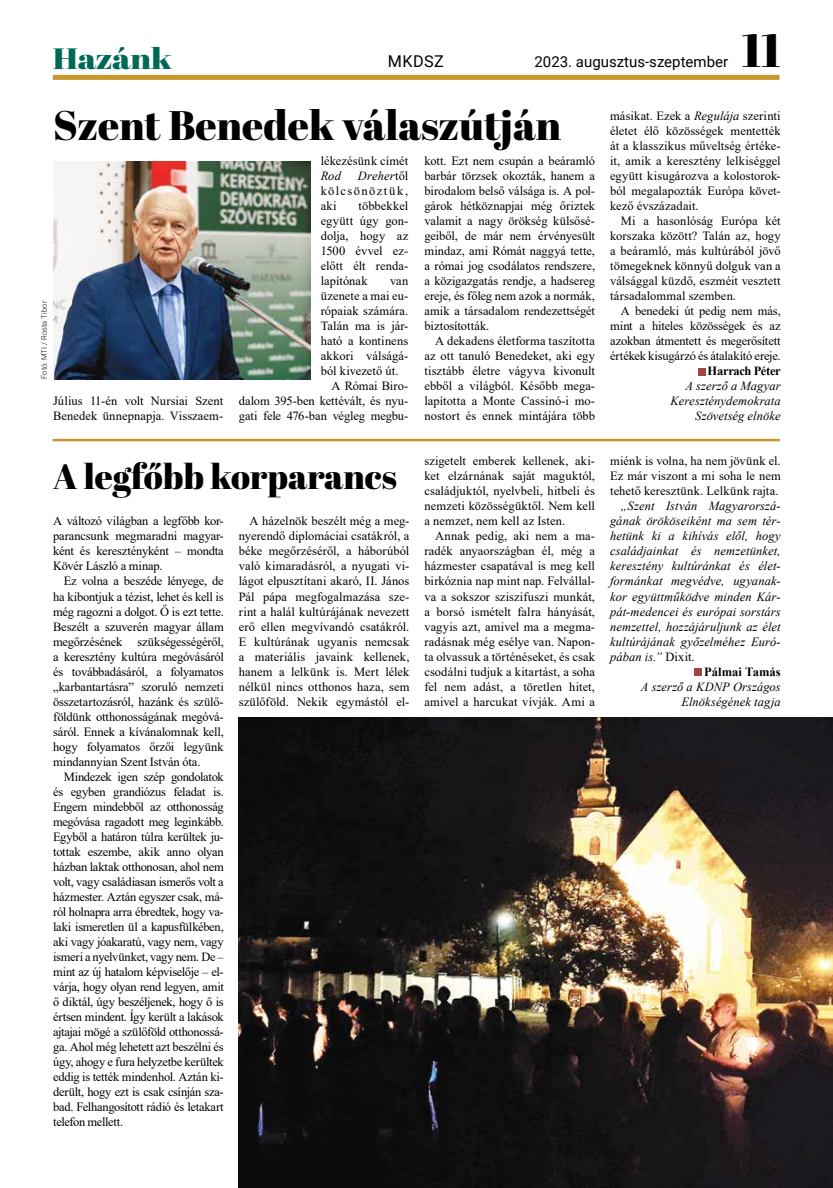
<style>
.page{position:relative;width:833px;height:1188px;background:#fff}
.page>*{position:absolute;margin:0;border:0;box-sizing:border-box;transform-origin:0 0}
.t1{font:46.25px "Abril Fatface";color:#000}
.t2{font:41.25px "Abril Fatface";color:#000}
.t3{font:35px "Abril Fatface";color:#000}
.t4{font:29.38px "Abril Fatface";letter-spacing:-.01em;color:#006956;scale:1.15 1}
.t5{font:16.25px "Roboto";letter-spacing:.02em;color:#000}
.t6{font:15px "Roboto";color:#000}
.t7{font:12.5px/15px "Times New Roman";color:#000;text-align:justify}
.t8{font:italic 12.5px/15px "Times New Roman";letter-spacing:.01em;color:#000;text-align:right}
.t9{font:700 12.5px "Times New Roman";letter-spacing:-.02em;color:#000}
.t10{font:700 12.5px "Times New Roman";letter-spacing:.005em;color:#000}
.t11{font:300 7.5px "Roboto";letter-spacing:.02em;color:#000}
.s1{font-style:italic}
.s2{font-style:normal}
</style>
<div class="page">
<div style="left:53px;top:75px;width:726px;height:5px;background:#c7962c"></div>
<div style="left:698px;top:368px;width:7px;height:7px;background:#a24644"></div>
<img style="left:54px;top:162px;width:256px;height:217px">
<div style="left:694px;top:668px;width:7px;height:7px;background:#a24644"></div>
<img style="left:239px;top:717px;width:594px;height:470px">
<hr style="left:53px;top:438px;width:726px;height:3px;background:#c7962c">
<h3 class="t4" style="left:53px;top:38px;width:105px">Hazánk</h3>
<h3 class="t5" style="left:388px;top:50px;width:57px">MKDSZ</h3>
<p class="t6" style="left:534px;top:51px;width:195px">2023. augusztus-szeptember</p>
<h1 class="t1" style="left:742px;top:18px;width:40px">11</h1>
<h2 class="t2" style="left:53px;top:96px;width:509px">Szent Benedek válaszútján</h2>
<p class="t11" style="left:39px;top:379px;width:80px;rotate:-90deg">Fotó: MTI / Rosta Tibor</p>
<p class="t7" style="left:53px;top:393px;width:172px">Július 11-én volt Nursiai Szent<br>Benedek ünnepnapja. Visszaem-</p>
<p class="t7" style="left:321px;top:153px;width:89px">lékezésünk címét</p>
<p class="t8" style="left:321px;top:168px;width:22px">Rod</p>
<p class="t7" style="left:321px;top:168px;width:89px;text-indent:37px"><span class="s1">Dreher</span>től kölcsönöztük, aki</p>
<p class="t7" style="left:321px;top:198px;width:89px;text-indent:38px">többekkel együtt úgy gon&shy;dolja, hogy az 1500 évvel ez&shy;előtt élt renda&shy;lapítónak</p>
<p class="t7" style="left:390px;top:273px;width:20px">van</p>
<p class="t7" style="left:321px;top:288px;width:89px">üzenete a mai eu-</p>
<p class="t7" style="left:321px;top:303px;width:89px">rópaiak számára.</p>
<p class="t7" style="left:321px;top:318px;width:89px">Talán ma is jár-</p>
<p class="t7" style="left:321px;top:333px;width:89px">ható a kontinens</p>
<p class="t7" style="left:321px;top:348px;width:89px">akkori válságá-</p>
<p class="t7" style="left:321px;top:363px;width:79px">ból kivezető út.</p>
<p class="t7" style="left:331px;top:378px;width:78px">A Római Biro-</p>
<p class="t7" style="left:239px;top:393px;width:171px">dalom 395-ben kettévált, és nyu-</p>
<p class="t7" style="left:239px;top:408px;width:171px">gati fele 476-ban végleg megbu-</p>
<p class="t7" style="left:424px;top:153px;width:172px">kott. Ezt nem csupán a beáramló barbár törzsek okozták, hanem a birodalom belső válsága is. A pol&shy;gárok hétköznapjai még őriztek valamit a nagy örökség külsősé&shy;geiből, de már nem érvényesült mindaz, ami Rómát naggyá tette, a római jog csodálatos rendszere, a közigazgatás rendje, a hadsereg ereje, és főleg nem azok a normák, amik a társadalom rendezettségét biztosították.</p>
<p class="t7" style="left:424px;top:333px;width:172px;text-indent:11px">A dekadens életforma taszította az ott tanuló Benedeket, aki egy tisztább életre vágyva kivonult ebből a világból. Később mega&shy;lapította a Monte Cassinó-i mo&shy;nostort és ennek mintájára több</p>
<p class="t7" style="left:610px;top:108px;width:172px">másikat. Ezek a <span class="s1">Regulája</span> szerinti életet élő közösségek mentették át a klasszikus műveltség értéke&shy;it, amik a keresztény lelkiséggel együtt kisugározva a kolostorok&shy;ból megalapozták Európa követ&shy;kező évszázadait.</p>
<p class="t7" style="left:610px;top:213px;width:172px;text-indent:11px">Mi a hasonlóság Európa két korszaka között? Talán az, hogy a beáramló, más kultúrából jövő tömegeknek könnyű dolguk van a válsággal küzdő, eszméit vesztett társadalommal szemben.</p>
<p class="t7" style="left:610px;top:303px;width:172px;text-indent:11px">A benedeki út pedig nem más, mint a hiteles közösségek és az azokban átmentett és megerősített értékek kisugárzó és átalakító ereje.</p>
<p class="t9" style="left:707px;top:362px;width:75px">Harrach Péter</p>
<p class="t8" style="left:670px;top:378px;width:112px">A szerző a Magyar<br>Kereszténydemokrata<br>Szövetség elnöke</p>
<h3 class="t3" style="left:53px;top:452px;width:345px">A legfőbb korparancs</h3>
<p class="t7" style="left:53px;top:513px;width:172px">A változó világban a legfőbb kor&shy;parancsunk megmaradni magyar&shy;ként és keresztényként – mondta Kövér László a minap.</p>
<p class="t7" style="left:53px;top:573px;width:172px;text-indent:11px">Ez volna a beszéde lényege, de ha kibontjuk a tézist, lehet és kell is még ragozni a dolgot. Ő is ezt tette.<br>Beszélt a szuverén magyar állam megőrzésének szükségességéről, a keresztény kultúra megóvásáról és továbbadásáról, a folyamatos „karbantartásra” szoruló nemzeti összetartozásról, hazánk és szülő&shy;földünk otthonosságának megóvá&shy;sáról. Ennek a kívánalomnak kell, hogy folyamatos őrzői legyünk mindannyian Szent István óta.</p>
<p class="t7" style="left:53px;top:768px;width:172px;text-indent:11px">Mindezek igen szép gondolatok és egyben grandiózus feladat is.<br>Engem mindebből az otthonosság megóvása ragadott meg leginkább.<br>Egyből a határon túlra kerültek ju&shy;tottak eszembe, akik anno olyan házban laktak otthonosan, ahol nem volt, vagy családiasan ismerős volt a házmester. Aztán egyszer csak, má&shy;ról holnapra arra ébredtek, hogy va&shy;laki ismeretlen ül a kapusfülkében, aki vagy jóakaratú, vagy nem, vagy ismeri a nyelvünket, vagy nem. De – mint az új hatalom képviselője – el&shy;várja, hogy olyan rend legyen, amit ő diktál, úgy beszéljenek, hogy ő is értsen mindent. Így került a lakások ajtajai mögé a szülőföld otthonossá&shy;ga. Ahol még lehetett azt beszélni és úgy, ahogy e fura helyzetbe kerültek eddig is tették mindenhol. Aztán ki&shy;derült, hogy ezt is csak csínján sza&shy;bad. Felhangosított rádió és letakart telefon mellett.</p>
<p class="t7" style="left:239px;top:513px;width:172px;text-indent:11px">A házelnök beszélt még a meg&shy;nyerendő diplomáciai csatákról, a béke megőrzéséről, a háborúból való kimaradásról, a nyugati vi&shy;lágot elpusztítani akaró, II. János Pál pápa megfogalmazása sze&shy;rint a halál kultúrájának nevezett erő ellen megvívandó csatákról.<br>E kultúrának ugyanis nemcsak a materiális javaink kellenek, hanem a lelkünk is. Mert lélek nélkül nincs otthonos haza, sem szülőföld. Nekik egymástól el-</p>
<p class="t7" style="left:424px;top:453px;width:172px">szigetelt emberek kellenek, aki&shy;ket elzárnának saját maguktól, családjuktól, nyelvbeli, hitbeli és nemzeti közösségüktől. Nem kell a nemzet, nem kell az Isten.</p>
<p class="t7" style="left:424px;top:528px;width:172px;text-indent:11px">Annak pedig, aki nem a ma&shy;radék anyaországban él, még a házmester csapatával is meg kell birkóznia nap mint nap. Felvállal&shy;va a sokszor sziszifuszi munkát, a borsó ismételt falra hányását, vagyis azt, amivel ma a megma&shy;radásnak még esélye van. Napon&shy;ta olvassuk a történéseket, és csak csodálni tudjuk a kitartást, a soha fel nem adást, a töretlen hitet, amivel a harcukat vívják. Ami a</p>
<p class="t7" style="left:610px;top:453px;width:172px">miénk is volna, ha nem jövünk el.<br>Ez már viszont a mi soha le nem tehető keresztünk. Lelkünk rajta.</p>
<p class="t8" style="left:621px;top:498px;width:161px">„Szent István Magyarorszá-</p>
<p class="t8" style="left:610px;top:513px;width:172px">gának örököseiként ma sem tér-</p>
<p class="t8" style="left:610px;top:528px;width:172px">hetünk ki a kihívás elől, hogy</p>
<p class="t8" style="left:610px;top:543px;width:172px">családjainkat és nemzetünket,</p>
<p class="t8" style="left:610px;top:558px;width:172px">keresztény kultúránkat és élet-</p>
<p class="t8" style="left:610px;top:573px;width:172px">formánkat megvédve, ugyanak-</p>
<p class="t8" style="left:610px;top:588px;width:172px">kor együttműködve minden Kár-</p>
<p class="t8" style="left:610px;top:603px;width:172px">pát-medencei és európai sorstárs</p>
<p class="t8" style="left:610px;top:618px;width:172px">nemzettel, hozzájáruljunk az élet</p>
<p class="t8" style="left:610px;top:633px;width:172px">kultúrájának győzelméhez Euró-</p>
<p class="t8" style="left:610px;top:648px;width:86px">pában is.” <span class="s2">Dixit.</span></p>
<p class="t10" style="left:704px;top:662px;width:78px">Pálmai Tamás</p>
<p class="t8" style="left:641px;top:678px;width:141px">A szerző a KDNP Országos<br>Elnökségének tagja</p>
</div>
